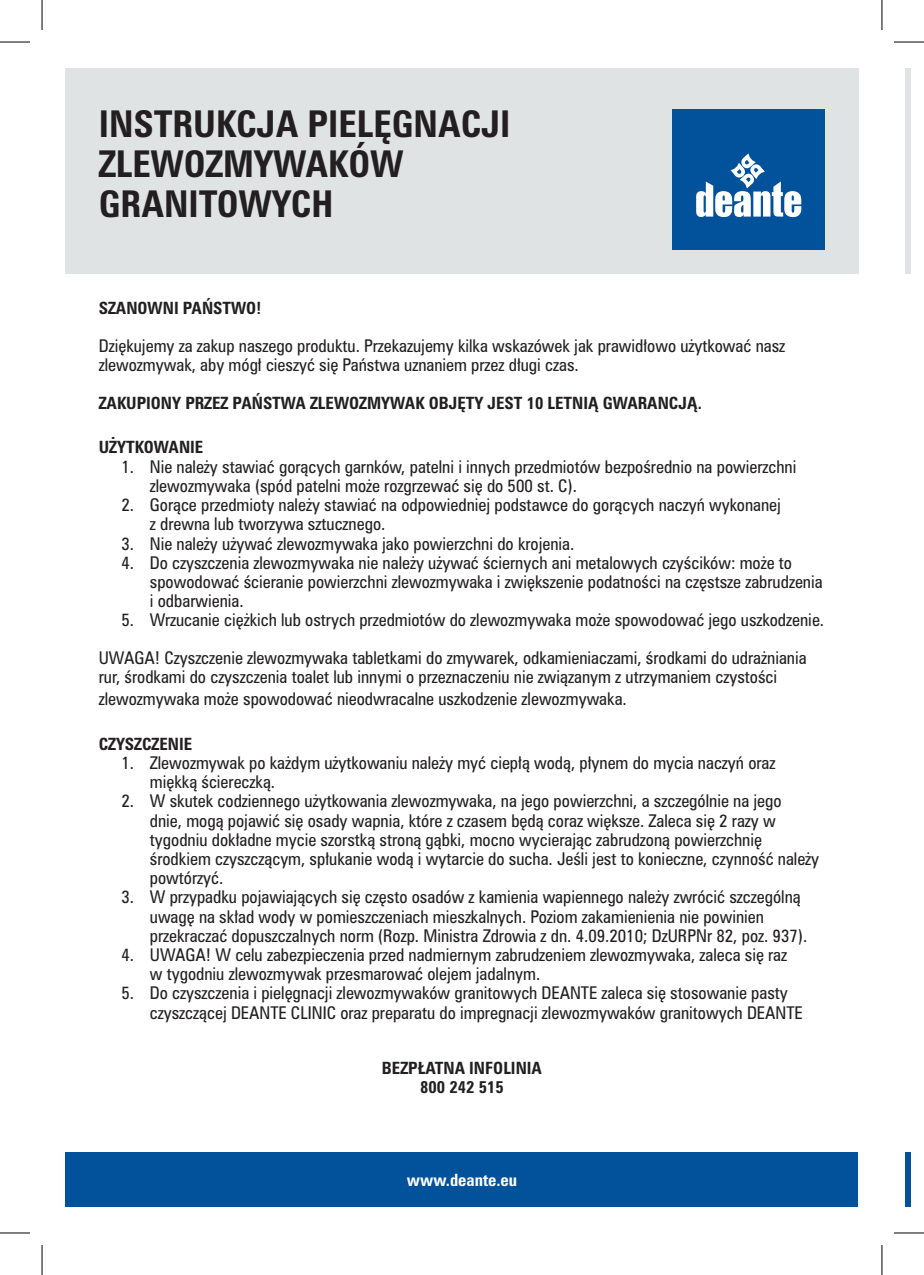
<style>
.page{position:relative;width:924px;height:1275px;background:#fff}
.page>*{position:absolute;margin:0;border:0;box-sizing:border-box;transform-origin:0 0}
.zurich_tytuł{font:700 33.6px "Zurich Cn PL";color:#231f20}
.lista_2{font:16px/19.2px "Zurich Cn PL";color:#231f20}
.LISTA_1{font:16px/19.2px "Zurich Cn PL";color:#231f20}
.dziełowy{font:16px/19.2px "Zurich Cn PL";color:#231f20}
.zurich_tytuł-2{font:700 15.4px "Zurich Cn PL";color:#231f20}
.zurich_tytuł-3{font:700 15.4px "Zurich Cn PL";color:#fff}
</style>
<div class="page">
<div style="left:65px;top:68px;width:793px;height:205px;background:#e0e3e4"></div>
<div style="left:672px;top:110px;width:152px;height:140px;background:#01519b"></div>
<svg style="left:696px;top:153px;width:104px;height:64px"></svg>
<div style="left:65px;top:1152px;width:791px;height:55px;background:#01519b"></div>
<div style="left:904px;top:1152px;width:5px;height:55px;background:#01519b"></div>
<div style="left:904px;top:68px;width:5px;height:205px;background:#e0e3e4"></div>
<hr style="left:0;top:42px;width:30px;height:1px;background:#000">
<hr style="left:893px;top:42px;width:30px;height:1px;background:#000">
<hr style="left:0;top:1232px;width:30px;height:1px;background:#000">
<hr style="left:893px;top:1232px;width:30px;height:1px;background:#000">
<hr style="left:42px;top:0;width:1px;height:30px;background:#000">
<hr style="left:42px;top:1245px;width:1px;height:30px;background:#000">
<hr style="left:881px;top:0;width:1px;height:30px;background:#000">
<hr style="left:881px;top:1245px;width:1px;height:30px;background:#000">
<p class="zurich_tytuł" style="left:99px;top:101px;width:413px">INSTRUKCJA PIELĘGNACJI</p>
<p class="zurich_tytuł" style="left:99px;top:141px;width:306px">ZLEWOZMYWAKÓW</p>
<p class="zurich_tytuł" style="left:99px;top:182px;width:236px">GRANITOWYCH</p>
<p class="zurich_tytuł-2" style="left:99px;top:298px;width:164px">SZANOWNI PAŃSTWO!</p>
<p class="dziełowy" style="left:99px;top:336px;width:687px">Dziękujemy za zakup naszego produktu. Przekazujemy kilka wskazówek jak prawidłowo użytkować nasz zlewozmywak, aby mógł cieszyć się Państwa uznaniem przez długi czas.</p>
<p class="zurich_tytuł-2" style="left:99px;top:392px;width:604px">ZAKUPIONY PRZEZ PAŃSTWA ZLEWOZMYWAK OBJĘTY JEST 10 LETNIĄ GWARANCJĄ.</p>
<p class="zurich_tytuł-2" style="left:99px;top:437px;width:106px">UŻYTKOWANIE</p>
<p class="LISTA_1" style="left:150px;top:457px;width:647px;text-indent:-28px">1. Nie należy stawiać gorących garnków, patelni i innych przedmiotów bezpośrednio na powierzchni zlewozmywaka (spód patelni może rozgrzewać się do 500 st. C).</p>
<p class="LISTA_1" style="left:150px;top:495px;width:632px;text-indent:-28px">2. Gorące przedmioty należy stawiać na odpowiedniej podstawce do gorących naczyń wykonanej z drewna lub tworzywa sztucznego.</p>
<p class="LISTA_1" style="left:121px;top:533px;width:454px">3. Nie należy używać zlewozmywaka jako powierzchni do krojenia.</p>
<p class="LISTA_1" style="left:150px;top:553px;width:674px;text-indent:-28px">4. Do czyszczenia zlewozmywaka nie należy używać ściernych ani metalowych czyścików: może to spowodować ścieranie powierzchni zlewozmywaka i zwiększenie podatności na częstsze zabrudzenia i odbarwienia.</p>
<p class="LISTA_1" style="left:121px;top:610px;width:703px">5. Wrzucanie ciężkich lub ostrych przedmiotów do zlewozmywaka może spowodować jego uszkodzenie.</p>
<p class="dziełowy" style="left:99px;top:648px;width:709px">UWAGA! Czyszczenie zlewozmywaka tabletkami do zmywarek, odkamieniaczami, środkami do udrażniania rur, środkami do czyszczenia toalet lub innymi o przeznaczeniu nie związanym z utrzymaniem czystości</p>
<p class="dziełowy" style="left:99px;top:689px;width:529px">zlewozmywaka może spowodować nieodwracalne uszkodzenie zlewozmywaka.</p>
<p class="zurich_tytuł-2" style="left:99px;top:733px;width:95px">CZYSZCZENIE</p>
<p class="lista_2" style="left:150px;top:753px;width:626px;text-indent:-28px">1. Zlewozmywak po każdym użytkowaniu należy myć ciepłą wodą, płynem do mycia naczyń oraz miękką ściereczką.</p>
<p class="lista_2" style="left:150px;top:791px;width:670px;text-indent:-28px">2. W skutek codziennego użytkowania zlewozmywaka, na jego powierzchni, a szczególnie na jego<br>dnie, mogą pojawić się osady wapnia, które z czasem będą coraz większe. Zaleca się 2 razy w tygodniu dokładne mycie szorstką stroną gąbki, mocno wycierając zabrudzoną powierzchnię środkiem czyszczącym, spłukanie wodą i wytarcie do sucha. Jeśli jest to konieczne, czynność należy powtórzyć.</p>
<p class="lista_2" style="left:150px;top:887px;width:658px;text-indent:-28px">3. W przypadku pojawiających się często osadów z kamienia wapiennego należy zwrócić szczególną uwagę na skład wody w pomieszczeniach mieszkalnych. Poziom zakamienienia nie powinien przekraczać dopuszczalnych norm (Rozp. Ministra Zdrowia z dn. 4.09.2010; DzURPNr 82, poz. 937).</p>
<p class="lista_2" style="left:150px;top:945px;width:638px;text-indent:-28px">4. UWAGA! W celu zabezpieczenia przed nadmiernym zabrudzeniem zlewozmywaka, zaleca się raz w tygodniu zlewozmywak przesmarować olejem jadalnym.</p>
<p class="lista_2" style="left:150px;top:983px;width:654px;text-indent:-28px">5. Do czyszczenia i pielęgnacji zlewozmywaków granitowych DEANTE zaleca się stosowanie pasty czyszczącej DEANTE CLINIC oraz preparatu do impregnacji zlewozmywaków granitowych DEANTE</p>
<p class="zurich_tytuł-2" style="left:382px;top:1057px;width:161px">BEZPŁATNA INFOLINIA</p>
<p class="zurich_tytuł-2" style="left:420px;top:1076px;width:85px">800 242 515</p>
<p class="zurich_tytuł-3" style="left:406px;top:1169px;width:112px">www.deante.eu</p>
</div>
